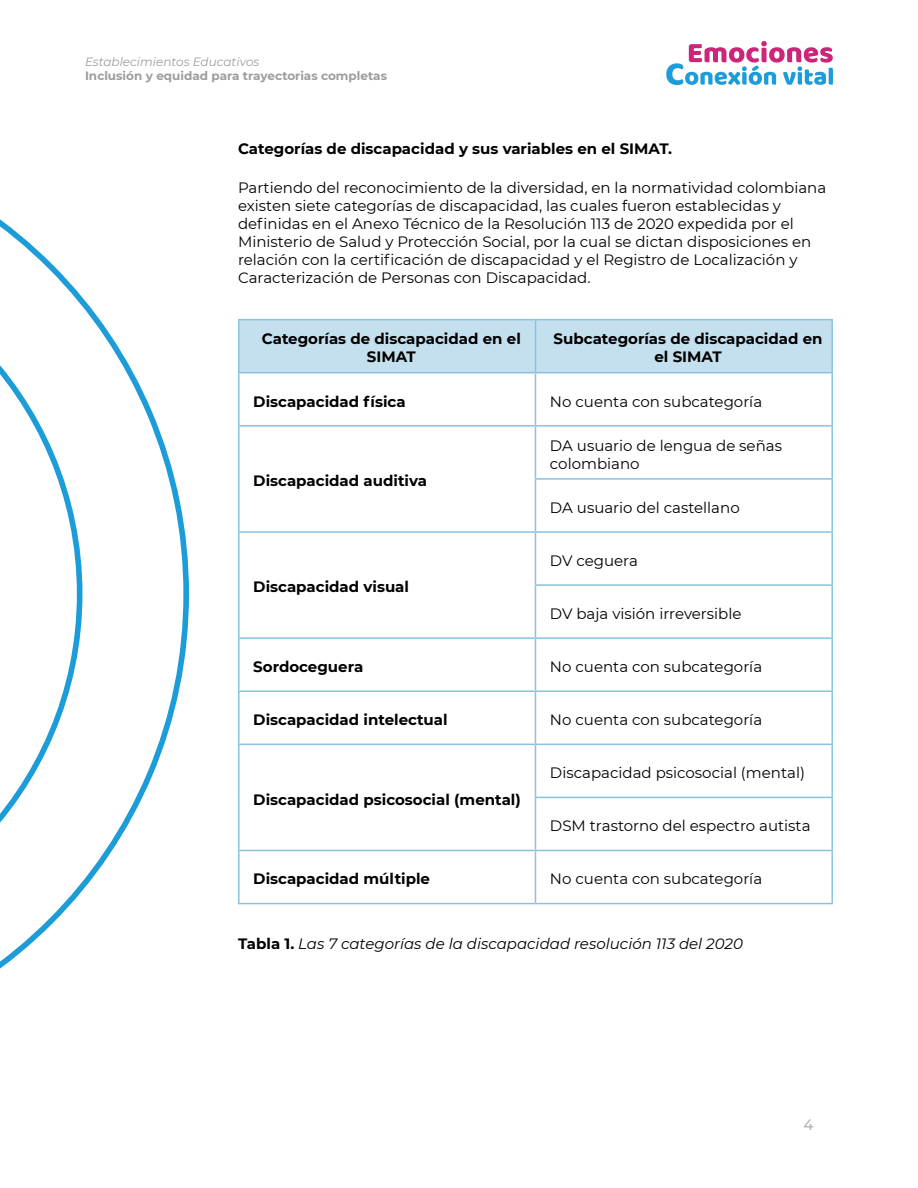
<style>
.page{position:relative;width:918px;height:1188px;background:#fff}
.page>*{position:absolute;margin:0;border:0;box-sizing:border-box;transform-origin:0 0}
.Cuerpo{font:15px/18px "Montserrat";color:#000}
.Cuerpo-2{font:700 15px/18px "Montserrat";color:#000;text-align:center}
.Cuerpo-3{font:italic 15px "Montserrat";color:#000}
.Subtitulo{font:700 15px "Montserrat";color:#000}
.t1{font:500 15px "Montserrat";color:#b3b2b2}
.t2{font:700 12px "Montserrat";color:#9d9d9c}
.t3{font:italic 12px "Montserrat";color:#9d9d9c}
.s1{font-weight:700;font-style:normal}
</style>
<div class="page">
<svg style="left:666px;top:41px;width:167px;height:44px"></svg>
<svg style="left:0;top:219px;width:189px;height:750px"></svg>
<div style="left:240px;top:320px;width:591px;height:52px;background:#c4e0ee"></div>
<hr style="left:238px;top:319px;width:297px;height:1px;background:#8ac2de">
<hr style="left:238px;top:320px;width:2px;height:52px;background:#8ac2de">
<hr style="left:535px;top:319px;width:298px;height:1px;background:#8ac2de">
<hr style="left:535px;top:320px;width:1px;height:52px;background:#8ac2de">
<hr style="left:831px;top:320px;width:2px;height:52px;background:#8ac2de">
<hr style="left:238px;top:372px;width:297px;height:1px;background:#8ac2de">
<hr style="left:238px;top:373px;width:2px;height:52px;background:#8ac2de">
<hr style="left:535px;top:372px;width:298px;height:1px;background:#8ac2de">
<hr style="left:535px;top:373px;width:1px;height:52px;background:#8ac2de">
<hr style="left:831px;top:373px;width:2px;height:52px;background:#8ac2de">
<hr style="left:238px;top:425px;width:297px;height:2px;background:#8ac2de">
<hr style="left:238px;top:427px;width:2px;height:52px;background:#8ac2de">
<hr style="left:535px;top:425px;width:298px;height:2px;background:#8ac2de">
<hr style="left:535px;top:427px;width:1px;height:51px;background:#8ac2de">
<hr style="left:831px;top:427px;width:2px;height:51px;background:#8ac2de">
<hr style="left:238px;top:479px;width:2px;height:52px;background:#8ac2de">
<hr style="left:535px;top:478px;width:298px;height:2px;background:#8ac2de">
<hr style="left:535px;top:480px;width:1px;height:51px;background:#8ac2de">
<hr style="left:831px;top:480px;width:2px;height:51px;background:#8ac2de">
<hr style="left:238px;top:531px;width:297px;height:2px;background:#8ac2de">
<hr style="left:238px;top:533px;width:2px;height:52px;background:#8ac2de">
<hr style="left:535px;top:531px;width:298px;height:2px;background:#8ac2de">
<hr style="left:535px;top:533px;width:1px;height:51px;background:#8ac2de">
<hr style="left:831px;top:533px;width:2px;height:51px;background:#8ac2de">
<hr style="left:238px;top:585px;width:2px;height:52px;background:#8ac2de">
<hr style="left:535px;top:584px;width:298px;height:2px;background:#8ac2de">
<hr style="left:535px;top:586px;width:1px;height:51px;background:#8ac2de">
<hr style="left:831px;top:586px;width:2px;height:51px;background:#8ac2de">
<hr style="left:238px;top:637px;width:297px;height:2px;background:#8ac2de">
<hr style="left:238px;top:639px;width:2px;height:51px;background:#8ac2de">
<hr style="left:535px;top:637px;width:298px;height:2px;background:#8ac2de">
<hr style="left:535px;top:639px;width:1px;height:51px;background:#8ac2de">
<hr style="left:831px;top:639px;width:2px;height:51px;background:#8ac2de">
<hr style="left:238px;top:690px;width:297px;height:2px;background:#8ac2de">
<hr style="left:238px;top:692px;width:2px;height:52px;background:#8ac2de">
<hr style="left:535px;top:690px;width:298px;height:2px;background:#8ac2de">
<hr style="left:535px;top:692px;width:1px;height:52px;background:#8ac2de">
<hr style="left:831px;top:692px;width:2px;height:52px;background:#8ac2de">
<hr style="left:238px;top:744px;width:297px;height:1px;background:#8ac2de">
<hr style="left:238px;top:745px;width:2px;height:52px;background:#8ac2de">
<hr style="left:535px;top:744px;width:298px;height:1px;background:#8ac2de">
<hr style="left:535px;top:745px;width:1px;height:52px;background:#8ac2de">
<hr style="left:831px;top:745px;width:2px;height:52px;background:#8ac2de">
<hr style="left:238px;top:797px;width:2px;height:53px;background:#8ac2de">
<hr style="left:535px;top:797px;width:298px;height:1px;background:#8ac2de">
<hr style="left:535px;top:798px;width:1px;height:52px;background:#8ac2de">
<hr style="left:831px;top:798px;width:2px;height:52px;background:#8ac2de">
<hr style="left:238px;top:850px;width:297px;height:1px;background:#8ac2de">
<hr style="left:238px;top:851px;width:2px;height:52px;background:#8ac2de">
<hr style="left:535px;top:850px;width:298px;height:1px;background:#8ac2de">
<hr style="left:535px;top:851px;width:1px;height:52px;background:#8ac2de">
<hr style="left:831px;top:851px;width:2px;height:52px;background:#8ac2de">
<hr style="left:238px;top:903px;width:297px;height:1px;background:#8ac2de">
<hr style="left:535px;top:903px;width:298px;height:1px;background:#8ac2de">
<p class="t3" style="left:85px;top:53px;width:176px">Establecimientos Educativos</p>
<p class="t2" style="left:85px;top:67px;width:304px">Inclusión y equidad para trayectorias completas</p>
<h2 class="Subtitulo" style="left:238px;top:138px;width:436px">Categorías de discapacidad y sus variables en el SIMAT.</h2>
<p class="Cuerpo" style="left:238px;top:178px;width:590px">Partiendo del reconocimiento de la diversidad, en la normatividad colombiana existen siete categorías de discapacidad, las cuales fueron establecidas y definidas en el Anexo Técnico de la Resolución 113 de 2020 expedida por el Ministerio de Salud y Protección Social, por la cual se dictan disposiciones en relación con la certificación de discapacidad y el Registro de Localización y Caracterización de Personas con Discapacidad.</p>
<p class="Cuerpo-2" style="left:262px;top:329px;width:261px">Categorías de discapacidad en el<br>SIMAT</p>
<p class="Cuerpo-2" style="left:554px;top:329px;width:270px">Subcategorías de discapacidad en el SIMAT</p>
<p class="Cuerpo-2" style="left:253px;top:391px;width:154px">Discapacidad física</p>
<p class="Cuerpo" style="left:550px;top:392px;width:214px">No cuenta con subcategoría</p>
<p class="Cuerpo-2" style="left:253px;top:471px;width:175px">Discapacidad auditiva</p>
<p class="Cuerpo-2" style="left:253px;top:577px;width:157px">Discapacidad visual</p>
<p class="Cuerpo" style="left:550px;top:436px;width:234px">DA usuario de lengua de señas colombiano</p>
<p class="Cuerpo" style="left:550px;top:498px;width:191px">DA usuario del castellano</p>
<p class="Cuerpo" style="left:550px;top:551px;width:90px">DV ceguera</p>
<p class="Cuerpo" style="left:550px;top:604px;width:193px">DV baja visión irreversible</p>
<p class="Cuerpo-2" style="left:253px;top:657px;width:112px">Sordoceguera</p>
<p class="Cuerpo" style="left:550px;top:657px;width:214px">No cuenta con subcategoría</p>
<p class="Cuerpo-2" style="left:253px;top:710px;width:196px">Discapacidad intelectual</p>
<p class="Cuerpo" style="left:550px;top:710px;width:214px">No cuenta con subcategoría</p>
<p class="Cuerpo-2" style="left:253px;top:790px;width:269px">Discapacidad psicosocial (mental)</p>
<p class="Cuerpo" style="left:550px;top:763px;width:256px">Discapacidad psicosocial (mental)</p>
<p class="Cuerpo" style="left:550px;top:816px;width:262px">DSM trastorno del espectro autista</p>
<p class="Cuerpo-2" style="left:253px;top:869px;width:178px">Discapacidad múltiple</p>
<p class="Cuerpo" style="left:550px;top:869px;width:214px">No cuenta con subcategoría</p>
<p class="Cuerpo-3" style="left:238px;top:933px;width:506px"><span class="s1">Tabla 1.</span> Las 7 categorías de la discapacidad resolución 113 del 2020</p>
<p class="t1" style="left:804px;top:1114px;width:12px">4</p>
</div>
